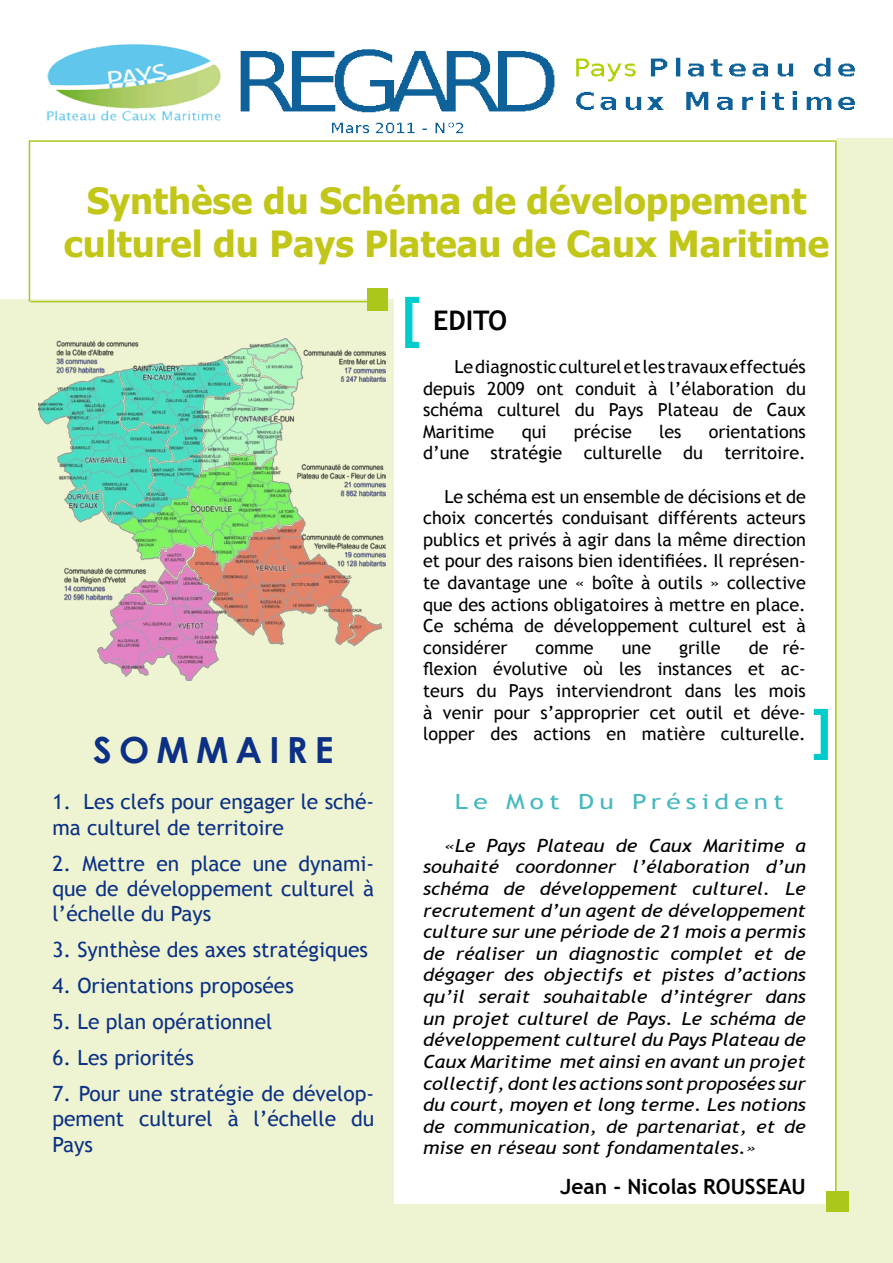
<style>
.page{position:relative;width:893px;height:1263px;background:#fff}
.page>*{position:absolute;margin:0;border:0;box-sizing:border-box;transform-origin:0 0}
.t1{font:700 54px "Trebuchet MS";color:#0cc}
.t2{font:700 36px/43.2px "Tahoma";color:#c1c619;text-align:center}
.t3{font:700 36px "Century Gothic";letter-spacing:.2em;color:#0b3085}
.t4{font:700 27px "Trebuchet MS";color:#000}
.t5{font:21px/25.2px "Trebuchet MS";color:#0b3085;text-align:justify}
.t6{font:700 21px "Trebuchet MS";color:#000}
.t7{font:21px "Trebuchet MS";letter-spacing:.2em;color:#45b9be;scale:1.25 1}
.t8{font:18px/21.6px "Trebuchet MS";color:#000;text-align:justify}
.t9{font:italic 18px/21.6px "Trebuchet MS";color:#000;text-align:justify;scale:1.1 1}
</style>
<div class="page">
<div style="left:837px;top:139px;width:56px;height:1124px;background:#eef4d1"></div>
<div style="left:0;top:299px;width:393px;height:938px;background:#eef4d1"></div>
<img style="left:38px;top:338px;width:347px;height:342px">
<hr style="left:30px;top:301px;width:355px;height:1px;background:#acc71b">
<hr style="left:30px;top:140px;width:806px;height:2px;background:#acc71b">
<hr style="left:29px;top:140px;width:1px;height:162px;background:#acc71b">
<div style="left:367px;top:288px;width:20px;height:22px;background:#acc71b"></div>
<div style="left:0;top:1204px;width:867px;height:59px;background:#eef4d1"></div>
<hr style="left:835px;top:141px;width:2px;height:1051px;background:#acc71b">
<div style="left:826px;top:1192px;width:22px;height:20px;background:#acc71b"></div>
<img style="left:46px;top:44px;width:821px;height:95px">
<h2 class="t2" style="left:64px;top:177px;width:767px">Synthèse du Schéma de développement culturel du Pays Plateau de Caux Maritime</h2>
<h2 class="t3" style="left:93px;top:722px;width:242px">SOMMAIRE</h2>
<p class="t5" style="left:52px;top:790px;width:323px">1. Les clefs pour engager le sché&shy;ma culturel de territoire</p>
<p class="t5" style="left:52px;top:851px;width:323px">2. Mettre en place une dynami&shy;que de développement culturel à l’échelle du Pays</p>
<p class="t5" style="left:52px;top:937px;width:317px">3. Synthèse des axes stratégiques</p>
<p class="t5" style="left:52px;top:973px;width:243px">4. Orientations proposées</p>
<p class="t5" style="left:52px;top:1009px;width:221px">5. Le plan opérationnel</p>
<p class="t5" style="left:52px;top:1045px;width:143px">6. Les priorités</p>
<p class="t5" style="left:52px;top:1081px;width:323px">7. Pour une stratégie de dévelop&shy;pement culturel à l’échelle du Pays</p>
<h1 class="t1" style="left:401px;top:284px;width:23px">[</h1>
<h3 class="t4" style="left:433px;top:303px;width:76px">EDITO</h3>
<p class="t8" style="left:423px;top:356px;width:384px;text-indent:31px">Le diagnostic culturel et les travaux effectués depuis 2009 ont conduit à l’élaboration du schéma culturel du Pays Plateau de Caux Maritime</p>
<p class="t8" style="left:522px;top:421px;width:26px">qui</p>
<p class="t8" style="left:574px;top:421px;width:59px">précise</p>
<p class="t8" style="left:659px;top:421px;width:24px">les</p>
<p class="t8" style="left:423px;top:421px;width:384px;text-align:right">orientations<br>d’une stratégie culturelle du territoire.</p>
<p class="t8" style="left:423px;top:486px;width:384px;text-indent:21px">Le schéma est un ensemble de décisions et de choix concertés conduisant différents acteurs publics et privés à agir dans la même direction et pour des raisons bien identifiées. Il représen&shy;te davantage une « boîte à outils » collective que des actions obligatoires à mettre en place.<br>Ce schéma de développement culturel est à considérer</p>
<p class="t8" style="left:423px;top:637px;width:384px;text-indent:326px">de ré&shy;flexion évolutive où les instances et ac&shy;teurs du Pays interviendront dans les mois à venir pour s’approprier cet outil et déve&shy;lopper des actions en matière culturelle.</p>
<p class="t8" style="left:535px;top:637px;width:60px">comme</p>
<p class="t8" style="left:622px;top:637px;width:31px">une</p>
<p class="t8" style="left:679px;top:637px;width:43px">grille</p>
<h1 class="t1" style="left:810px;top:696px;width:23px">]</h1>
<p class="t7" style="left:455px;top:789px;width:265px">Le Mot Du Président</p>
<p class="t9" style="left:423px;top:835px;width:349px;text-indent:21px">«Le Pays Plateau de Caux Maritime a souhaité coordonner l’élaboration d’un schéma de développement culturel. Le recrutement d’un agent de développement culture sur une période de 21 mois a permis de réaliser un diagnostic complet et de dégager des objectifs et pistes d’actions qu’il serait souhaitable d’intégrer dans un projet culturel de Pays. Le schéma de développement culturel du Pays Plateau de Caux Maritime met ainsi en avant un projet collectif, dont les actions sont proposées sur du court, moyen et long terme. Les notions de communication, de partenariat, et de mise en réseau sont fondamentales.»</p>
<p class="t6" style="left:560px;top:1173px;width:247px">Jean - Nicolas ROUSSEAU</p>
</div>
